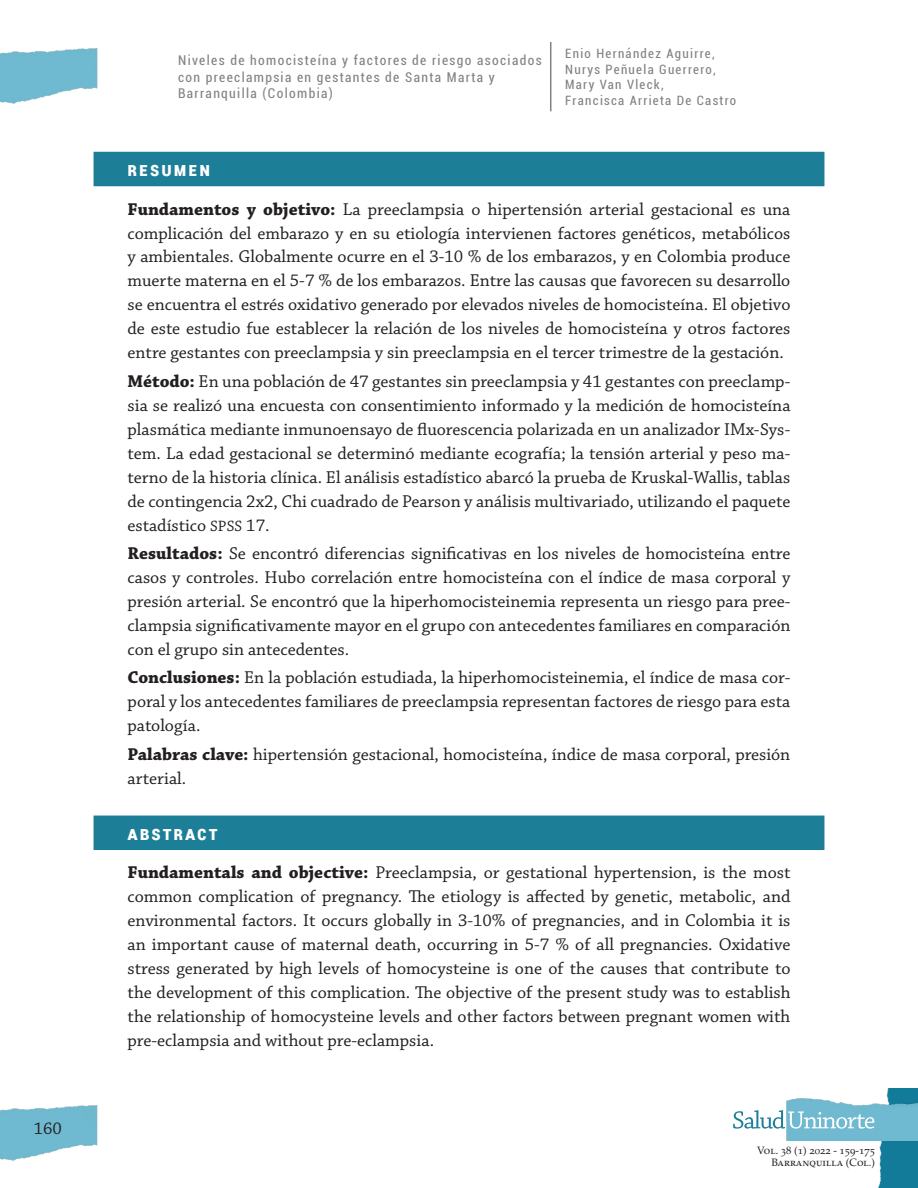
<style>
.page{position:relative;width:918px;height:1188px;background:#fff}
.page>*{position:absolute;margin:0;border:0;box-sizing:border-box;transform-origin:0 0}
.t1{font:700 19.5px "Roboto Condensed";letter-spacing:.1em;color:#fff}
.t2{font:18px/24px "Chaparral Pro";color:#231f20;text-align:justify}
.t3{font:condensed 13.5px/16.5px "Roboto";letter-spacing:.1em;color:#808285}
.t4{font:condensed 12.9px/15.9px "Roboto";letter-spacing:.1em;color:#808285}
.t5{font:10.65px/12.8px "Palatino LT Std";color:#231f20;text-align:right}
.s1{font-weight:700}
.s2{font-size:15.75px}
</style>
<div class="page">
<img style="left:0;top:48px;width:98px;height:56px">
<img style="left:0;top:1105px;width:98px;height:56px">
<img style="left:878px;top:1088px;width:40px;height:100px">
<img style="left:787px;top:1097px;width:131px;height:44px">
<svg style="left:733px;top:1110px;width:141px;height:19px"></svg>
<hr style="left:550px;top:42px;width:1px;height:69px;background:#808285">
<div style="left:94px;top:152px;width:730px;height:34px;background:#1d7e98"></div>
<div style="left:94px;top:816px;width:730px;height:34px;background:#1d7e98"></div>
<p class="t2" style="left:34px;top:1117px;width:30px">160</p>
<p class="t3" style="left:178px;top:52px;width:365px">Niveles de homocisteína y factores de riesgo asociados con preeclampsia en gestantes de Santa Marta y<br>Barranquilla (Colombia)</p>
<p class="t4" style="left:565px;top:45px;width:173px">Enio Hernández Aguirre,<br>Nurys Peñuela Guerrero,<br>Mary Van Vleck,<br>Francisca Arrieta De Castro</p>
<p class="t1" style="left:128px;top:155px;width:84px">Resumen</p>
<p class="t2" style="left:128px;top:198px;width:664px"><span class="s1">Fundamentos y objetivo:</span> La preeclampsia o hipertensión arterial gestacional es una complicación del embarazo y en su etiología intervienen factores genéticos, metabólicos y ambientales. Globalmente ocurre en el 3-10 % de los embarazos, y en Colombia produce muerte materna en el 5-7 % de los embarazos. Entre las causas que favorecen su desarrollo se encuentra el estrés oxidativo generado por elevados niveles de homocisteína. El objetivo de este estudio fue establecer la relación de los niveles de homocisteína y otros factores entre gestantes con preeclampsia y sin preeclampsia en el tercer trimestre de la gestación.</p>
<p class="t2" style="left:128px;top:370px;width:664px"><span class="s1">Método:</span> En una población de 47 gestantes sin preeclampsia y 41 gestantes con preeclamp&shy;sia se realizó una encuesta con consentimiento informado y la medición de homocisteína plasmática mediante inmunoensayo de fluorescencia polarizada en un analizador IMx-Sys&shy;tem. La edad gestacional se determinó mediante ecografía; la tensión arterial y peso ma&shy;terno de la historia clínica. El análisis estadístico abarcó la prueba de Kruskal-Wallis, tablas de contingencia 2x2, Chi cuadrado de Pearson y análisis multivariado, utilizando el paquete estadístico <span class="s2">SPSS</span> 17.</p>
<p class="t2" style="left:128px;top:542px;width:664px"><span class="s1">Resultados:</span> Se encontró diferencias significativas en los niveles de homocisteína entre casos y controles. Hubo correlación entre homocisteína con el índice de masa corporal y presión arterial. Se encontró que la hiperhomocisteinemia representa un riesgo para pree&shy;clampsia significativamente mayor en el grupo con antecedentes familiares en comparación con el grupo sin antecedentes.</p>
<p class="t2" style="left:128px;top:666px;width:664px"><span class="s1">Conclusiones:</span> En la población estudiada, la hiperhomocisteinemia, el índice de masa cor&shy;poral y los antecedentes familiares de preeclampsia representan factores de riesgo para esta patología.</p>
<p class="t2" style="left:128px;top:743px;width:664px"><span class="s1">Palabras clave:</span> hipertensión gestacional, homocisteína, índice de masa corporal, presión arterial.</p>
<p class="t1" style="left:128px;top:819px;width:92px">Abstract</p>
<p class="t2" style="left:128px;top:861px;width:664px"><span class="s1">Fundamentals and objective:</span> Preeclampsia, or gestational hypertension, is the most common complication of pregnancy. The etiology is affected by genetic, metabolic, and environmental factors. It occurs globally in 3-10% of pregnancies, and in Colombia it is an important cause of maternal death, occurring in 5-7 % of all pregnancies. Oxidative stress generated by high levels of homocysteine is one of the causes that contribute to the development of this complication. The objective of the present study was to establish the relationship of homocysteine levels and other factors between pregnant women with pre-eclampsia and without pre-eclampsia.</p>
<p class="t5" style="left:757px;top:1144px;width:119px">Vol. 38 (1) 2022 - 159-175<br>Barranquilla (Col.)</p>
</div>
